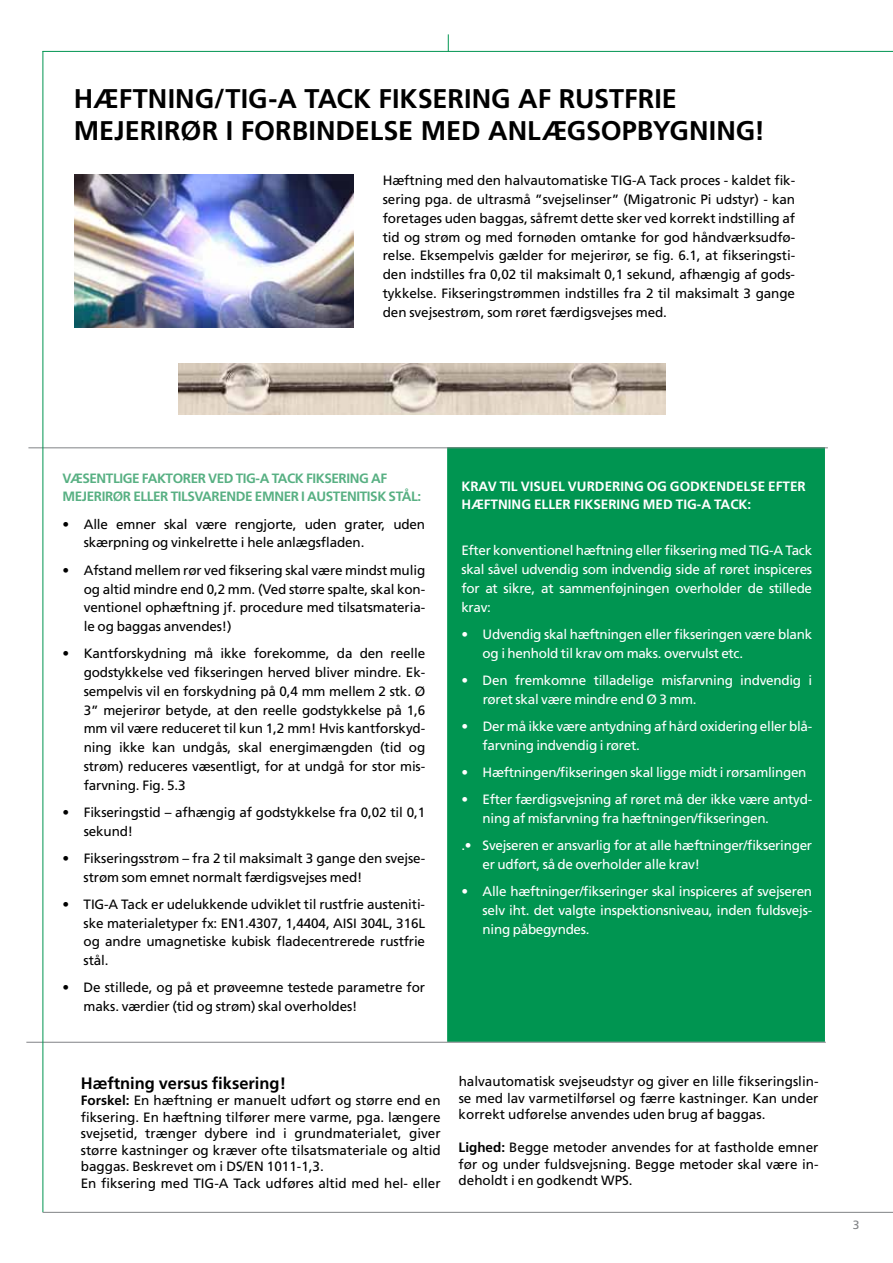
<style>
.page{position:relative;width:893px;height:1263px;background:#fff}
.page>*{position:absolute;margin:0;border:0;box-sizing:border-box;transform-origin:0 0}
.t1{font:700 27px/32.4px "Frutiger LT Pro";color:#000}
.t2{font:700 16.5px "Frutiger LT Pro";color:#000}
.t3{font:13.5px/18.8px "Frutiger LT Pro";letter-spacing:-.01em;color:#000;text-align:justify}
.t4{font:13.5px/18.8px "Frutiger LT Pro";letter-spacing:-.02em;color:#fff}
.t5{font:700 13.5px/18.8px "Frutiger LT Pro";letter-spacing:-.03em;color:#58b083}
.t6{font:700 13.5px/18.8px "Frutiger LT Pro";color:#fff}
.t7{font:12px "Frutiger LT Pro";color:#808285}
.s1{font-weight:700}
</style>
<div class="page">
<div style="left:447px;top:447px;width:378px;height:595px;background:#009551;border:2px solid #009551"></div>
<img style="left:179px;top:363px;width:486px;height:51px">
<hr style="left:28px;top:447px;width:800px;height:1px;background:#808285">
<img style="left:75px;top:174px;width:278px;height:154px">
<hr style="left:26px;top:1042px;width:800px;height:1px;background:#808285">
<hr style="left:43px;top:1212px;width:850px;height:1px;background:#808285">
<hr style="left:43px;top:51px;width:850px;height:1px;background:#009551">
<hr style="left:43px;top:51px;width:1px;height:1161px;background:#009551">
<svg style="left:448px;top:34px;width:1px;height:17px"></svg>
<h1 class="t1" style="left:74px;top:82px;width:693px">HÆFTNING/TIG-A TACK FIKSERING AF RUSTFRIE<br>MEJERIRØR I FORBINDELSE MED ANLÆGSOPBYGNING!</h1>
<p class="t3" style="left:383px;top:171px;width:414px">Hæftning med den halvautomatiske TIG-A Tack proces - kaldet fik&shy;sering pga. de ultrasmå ”svejselinser” (Migatronic Pi udstyr) - kan foretages uden baggas, såfremt dette sker ved korrekt indstilling af tid og strøm og med fornøden omtanke for god håndværksudfø&shy;relse. Eksempelvis gælder for mejerirør, se fig. 6.1, at fikseringsti&shy;den indstilles fra 0,02 til maksimalt 0,1 sekund, afhængig af gods&shy;tykkelse. Fikseringstrømmen indstilles fra 2 til maksimalt 3 gange den svejsestrøm, som røret færdigsvejses med.</p>
<p class="t5" style="left:62px;top:469px;width:360px">VÆSENTLIGE FAKTORER VED TIG-A TACK FIKSERING AF<br>MEJERIRØR ELLER TILSVARENDE EMNER I AUSTENITISK STÅL:</p>
<p class="t3" style="left:84px;top:515px;width:343px;text-indent:-21px">• Alle emner skal være rengjorte, uden grater, uden skærpning og vinkelrette i hele anlægsfladen.</p>
<p class="t3" style="left:84px;top:561px;width:343px;text-indent:-21px">• Afstand mellem rør ved fiksering skal være mindst mulig og altid mindre end 0,2 mm. (Ved større spalte, skal kon&shy;ventionel ophæftning jf. procedure med tilsatsmateria&shy;le og baggas anvendes!)</p>
<p class="t3" style="left:84px;top:644px;width:343px;text-indent:-21px">• Kantforskydning må ikke forekomme, da den reelle godstykkelse ved fikseringen herved bliver mindre. Ek&shy;sempelvis vil en forskydning på 0,4 mm mellem 2 stk. Ø 3” mejerirør betyde, at den reelle godstykkelse på 1,6 mm vil være reduceret til kun 1,2 mm! Hvis kantforskyd&shy;ning ikke kan undgås, skal energimængden (tid og strøm) reduceres væsentligt, for at undgå for stor mis&shy;farvning. Fig. 5.3</p>
<p class="t3" style="left:84px;top:803px;width:343px;text-indent:-21px">• Fikseringstid – afhængig af godstykkelse fra 0,02 til 0,1 sekund!</p>
<p class="t3" style="left:84px;top:849px;width:343px;text-indent:-21px">• Fikseringsstrøm – fra 2 til maksimalt 3 gange den svejse&shy;strøm som emnet normalt færdigsvejses med!</p>
<p class="t3" style="left:84px;top:895px;width:343px;text-indent:-21px">• TIG-A Tack er udelukkende udviklet til rustfrie austeniti&shy;ske materialetyper fx: EN1.4307, 1,4404, AISI 304L, 316L og andre umagnetiske kubisk fladecentrerede rustfrie stål.</p>
<p class="t3" style="left:84px;top:978px;width:343px;text-indent:-21px">• De stillede, og på et prøveemne testede parametre for maks. værdier (tid og strøm) skal overholdes!</p>
<p class="t6" style="left:461px;top:477px;width:346px">KRAV TIL VISUEL VURDERING OG GODKENDELSE EFTER<br>HÆFTNING ELLER FIKSERING MED TIG-A TACK:</p>
<p class="t4" style="left:461px;top:541px;width:352px;text-align:justify">Efter konventionel hæftning eller fiksering med TIG-A Tack skal såvel udvendig som indvendig side af røret inspiceres for at sikre, at sammenføjningen overholder de stillede krav:</p>
<p class="t4" style="left:483px;top:625px;width:331px;text-indent:-21px">• Udvendig skal hæftningen eller fikseringen være blank og i henhold til krav om maks. overvulst etc.</p>
<p class="t4" style="left:483px;top:671px;width:331px;text-indent:-21px">• Den fremkomne tilladelige misfarvning indvendig i røret skal være mindre end Ø 3 mm.</p>
<p class="t4" style="left:483px;top:717px;width:331px;text-indent:-21px">• Der må ikke være antydning af hård oxidering eller blå&shy;farvning indvendig i røret.</p>
<p class="t4" style="left:461px;top:763px;width:347px">• Hæftningen/fikseringen skal ligge midt i rørsamlingen</p>
<p class="t4" style="left:483px;top:790px;width:331px;text-indent:-21px">• Efter færdigsvejsning af røret må der ikke være antyd&shy;ning af misfarvning fra hæftningen/fikseringen.</p>
<p class="t4" style="left:483px;top:836px;width:331px;text-indent:-21px">.• Svejseren er ansvarlig for at alle hæftninger/fikseringer er udført, så de overholder alle krav!</p>
<p class="t4" style="left:483px;top:882px;width:331px;text-align:justify;text-indent:-21px">• Alle hæftninger/fikseringer skal inspiceres af svejseren selv iht. det valgte inspektionsniveau, inden fuldsvejs&shy;ning påbegyndes.</p>
<p class="t2" style="left:81px;top:1073px;width:207px">HÆFTNING VERSUS FIKSERING!</p>
<p class="t3" style="left:81px;top:1092px;width:361px;line-height:16.5px;text-align:left"><span class="s1">FORSKEL:</span> En hæftning er manuelt udført og større end en fiksering. En hæftning tilfører mere varme, pga. længere svejsetid, trænger dybere ind i grundmaterialet, giver større kastninger og kræver ofte tilsatsmateriale og altid baggas. Beskrevet om i DS/EN 1011-1,3.<br>En fiksering med TIG-A Tack udføres altid med hel- eller</p>
<p class="t3" style="left:459px;top:1073px;width:361px;line-height:16.5px">halvautomatisk svejseudstyr og giver en lille fikseringslin&shy;se med lav varmetilførsel og færre kastninger. Kan under korrekt udførelse anvendes uden brug af baggas.</p>
<p class="t3" style="left:459px;top:1139px;width:361px;line-height:16.5px"><span class="s1">LIGHED:</span> Begge metoder anvendes for at fastholde emner før og under fuldsvejsning. Begge metoder skal være in&shy;deholdt i en godkendt WPS.</p>
<p class="t7" style="left:853px;top:1218px;width:8px">3</p>
</div>
